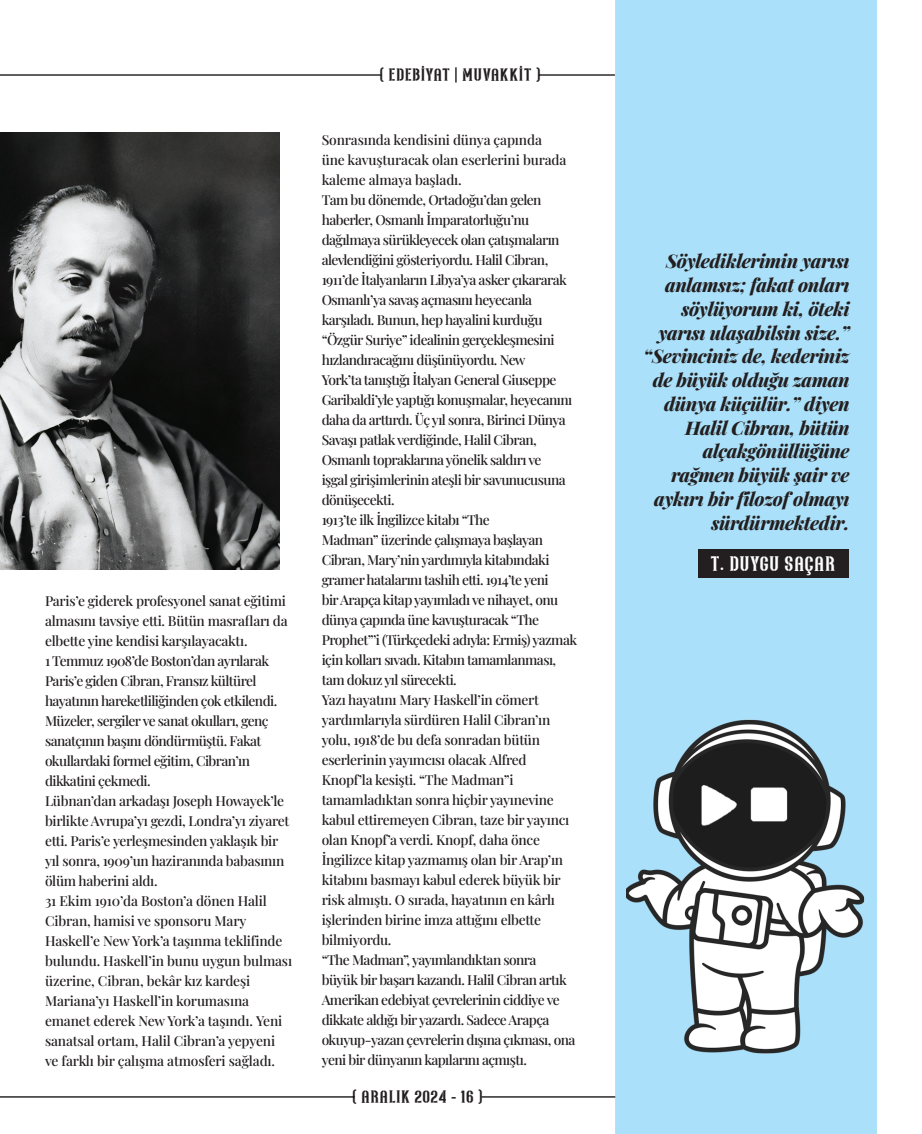
<style>
.page{position:relative;width:922px;height:1134px;background:#fff}
.page>*{position:absolute;margin:0;border:0;box-sizing:border-box;transform-origin:0 0}
.t1{font:italic 18.75px/23.8px "Playfair Display";letter-spacing:-.02em;color:#231f20;text-align:right}
.t2{font:16.25px "Northash";letter-spacing:.075em;color:#fff}
.t3{font:13.75px/20px "Playfair Display";letter-spacing:-.04em;color:#231f20}
.t4{font:13.75px/20px "Playfair Display";letter-spacing:-.02em;color:#231f20}
.t5{font:13.75px/20px "Playfair Display";letter-spacing:-.01em;color:#231f20}
.t6{font:13.75px "Northash";letter-spacing:.08em;color:#231f20}
</style>
<div class="page">
<div style="left:615px;top:0;width:261px;height:1134px;background:#aae0f9"></div>
<img style="left:626px;top:712px;width:251px;height:346px">
<div style="left:698px;top:549px;width:150px;height:29px;background:#231f20"></div>
<img style="left:0;top:132px;width:279px;height:438px">
<hr style="left:0;top:74px;width:381px;height:2px;background:#000">
<svg style="left:455px;top:67px;width:1px;height:16px"></svg>
<hr style="left:539px;top:74px;width:75px;height:2px;background:#000">
<hr style="left:481px;top:1096px;width:134px;height:1px;background:#000">
<hr style="left:0;top:1096px;width:354px;height:1px;background:#000">
<p class="t4" style="left:45px;top:589px;width:244px">Paris’e giderek profesyonel sanat eğitimi almasını tavsiye etti. Bütün masrafları da elbette yine kendisi karşılayacaktı.</p>
<p class="t3" style="left:45px;top:649px;width:234px">1 Temmuz 1908’de Boston’dan ayrılarak Paris’e giden Cibran, Fransız kültürel hayatının hareketliliğinden çok etkilendi.<br>Müzeler, sergiler ve sanat okulları, genç sanatçının başını döndürmüştü. Fakat okullardaki formel eğitim, Cibran’ın dikkatini çekmedi.</p>
<p class="t4" style="left:45px;top:789px;width:246px">Lübnan’dan arkadaşı Joseph Howayek’le birlikte Avrupa’yı gezdi, Londra’yı ziyaret etti. Paris’e yerleşmesinden yaklaşık bir yıl sonra, 1909’un haziranında babasının ölüm haberini aldı.</p>
<p class="t5" style="left:45px;top:889px;width:248px">31 Ekim 1910’da Boston’a dönen Halil Cibran, hamisi ve sponsoru Mary Haskell’e New York’a taşınma teklifinde bulundu. Haskell’in bunu uygun bulması üzerine, Cibran, bekâr kız kardeşi Mariana’yı Haskell’in korumasına emanet ederek New York’a taşındı. Yeni sanatsal ortam, Halil Cibran’a yepyeni<br>ve farklı bir çalışma atmosferi sağladı.</p>
<p class="t6" style="left:380px;top:64px;width:161px">( EDEBİYAT MUVAKKİT )</p>
<p class="t5" style="left:321px;top:129px;width:246px">Sonrasında kendisini dünya çapında üne kavuşturacak olan eserlerini burada kaleme almaya başladı.</p>
<p class="t3" style="left:321px;top:189px;width:252px">Tam bu dönemde, Ortadoğu’dan gelen haberler, Osmanlı İmparatorluğu’nu dağılmaya sürükleyecek olan çatışmaların alevlendiğini gösteriyordu. Halil Cibran, 1911’de İtalyanların Libya’ya asker çıkararak Osmanlı’ya savaş açmasını heyecanla karşıladı. Bunun, hep hayalini kurduğu “Özgür Suriye” idealinin gerçekleşmesini hızlandıracağını düşünüyordu. New<br>York’ta tanıştığı İtalyan General Giuseppe Garibaldi’yle yaptığı konuşmalar, heyecanını daha da arttırdı. Üç yıl sonra, Birinci Dünya Savaşı patlak verdiğinde, Halil Cibran, Osmanlı topraklarına yönelik saldırı ve<br>işgal girişimlerinin ateşli bir savunucusuna dönüşecekti.</p>
<p class="t3" style="left:321px;top:509px;width:257px">1913’te ilk İngilizce kitabı “The<br>Madman” üzerinde çalışmaya başlayan Cibran, Mary’nin yardımıyla kitabındaki gramer hatalarını tashih etti. 1914’te yeni<br>bir Arapça kitap yayımladı ve nihayet, onu dünya çapında üne kavuşturacak “The Prophet”’i (Türkçedeki adıyla: Ermiş) yazmak için kolları sıvadı. Kitabın tamamlanması, tam dokuz yıl sürecekti.</p>
<p class="t4" style="left:321px;top:689px;width:249px">Yazı hayatını Mary Haskell’in cömert yardımlarıyla sürdüren Halil Cibran’ın yolu, 1918’de bu defa sonradan bütün eserlerinin yayımcısı olacak Alfred Knopf’la kesişti. “The Madman”i tamamladıktan sonra hiçbir yayınevine kabul ettiremeyen Cibran, taze bir yayıncı olan Knopf’a verdi. Knopf, daha önce İngilizce kitap yazmamış olan bir Arap’ın kitabını basmayı kabul ederek büyük bir risk almıştı. O sırada, hayatının en kârlı işlerinden birine imza attığını elbette bilmiyordu.</p>
<p class="t3" style="left:321px;top:949px;width:255px">“The Madman”, yayımlandıktan sonra büyük bir başarı kazandı. Halil Cibran artık Amerikan edebiyat çevrelerinin ciddiye ve dikkate aldığı bir yazardı. Sadece Arapça okuyup-yazan çevrelerin dışına çıkması, ona yeni bir dünyanın kapılarını açmıştı.</p>
<p class="t6" style="left:353px;top:1086px;width:131px">( ARALIK 2024 - 16 )</p>
<p class="t1" style="left:658px;top:248px;width:193px">Söylediklerimin yarısı anlamsız; fakat onları söylüyorum ki, öteki yarısı ulaşabilsin size.”</p>
<p class="t1" style="left:643px;top:343px;width:208px">“Sevinciniz de, kederiniz de büyük olduğu zaman dünya küçülür.” diyen<br>Halil Cibran, bütün alçakgönüllüğüne rağmen büyük şair ve aykırı bir filozof olmayı sürdürmektedir.</p>
<p class="t2" style="left:710px;top:551px;width:126px">T. DUYGU SAÇAR</p>
</div>
